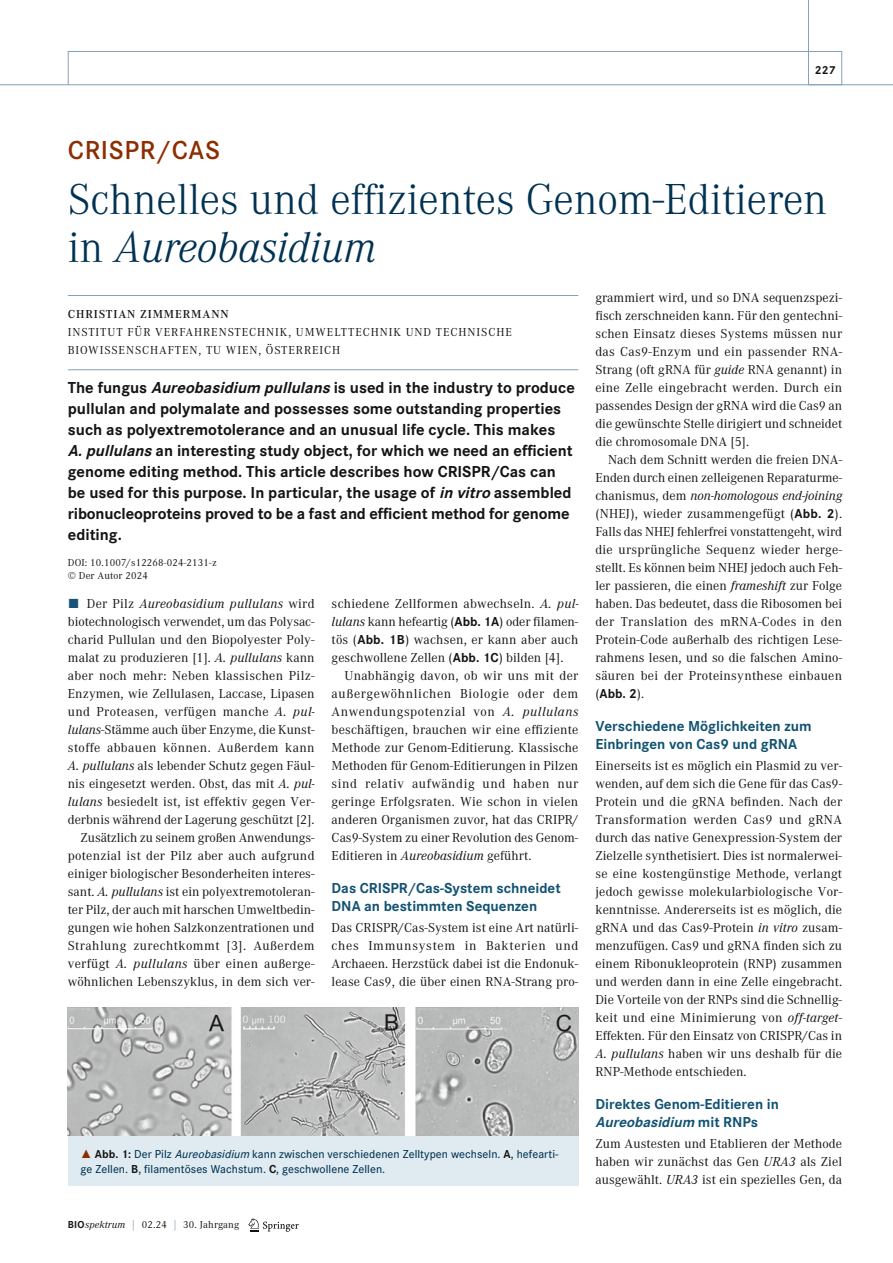
<style>
.page{position:relative;width:893px;height:1263px;background:#fff}
.page>*{position:absolute;margin:0;border:0;box-sizing:border-box;transform-origin:0 0}
.t1{font:300 45px/48px "Corporate A";letter-spacing:-.005em;color:#003252}
.t2{font:600 27px "Corporate S";letter-spacing:.02em;color:#8d2d00}
.t3{font:700 16.5px/21px "Corporate S";color:#131413}
.t4{font:700 15px/18px "Corporate S";color:#115273}
.t5{font:13.5px/18px "Corporate A";letter-spacing:.005em;color:#131413;text-align:justify}
.t6{font:700 13.5px "Corporate S";color:#131413}
.t7{font:500 12px/15px "Corporate S";letter-spacing:.005em;color:#003252}
.t8{font:12px/18px "Corporate A";letter-spacing:.075em;color:#131413}
.t9{font:600 12px "Corporate A";letter-spacing:.075em;color:#131413}
.t10{font:700 12px "Corporate S";color:#131413}
.t11{font:10.5px/13.5px "Corporate A";letter-spacing:.015em;color:#131413}
.s1{font-style:italic}
.s2{font-family:"The Sans Expert";color:#165478}
.s3{font-family:"Corporate S";font-weight:700}
.s4{font-family:"The Sans Expert";font-weight:400;color:#8d2d00}
.s5{font-weight:700;color:#131413}
.s6{color:#658ba6}
.s7{font-family:"Corporate A";font-weight:400}
</style>
<div class="page">
<svg style="left:248px;top:1218px;width:51px;height:14px"></svg>
<hr style="left:68px;top:295px;width:510px;height:1px;background:#84a2ba">
<hr style="left:68px;top:369px;width:510px;height:1px;background:#84a2ba">
<div style="left:68px;top:1136px;width:510px;height:49px;background:#dfebf1"></div>
<img style="left:68px;top:1008px;width:510px;height:128px">
<svg style="left:808px;top:0;width:84px;height:85px"></svg>
<div style="left:68px;top:51px;width:774px;height:34px;border:1px solid #84a2ba"></div>
<hr style="left:0;top:84px;width:68px;height:1px;background:#84a2ba">
<p class="t10" style="left:814px;top:66px;width:22px">227</p>
<h2 class="t2" style="left:68px;top:141px;width:154px">CRISPR/CAS</h2>
<h1 class="t1" style="left:68px;top:179px;width:760px">Schnelles und effizientes Genom-Editieren in <span class="s1">Aureobasidium</span></h1>
<p class="t9" style="left:68px;top:310px;width:162px">CHRISTIAN ZIMMERMANN</p>
<p class="t8" style="left:68px;top:325px;width:445px">INSTITUT FÜR VERFAHRENSTECHNIK, UMWELTTECHNIK UND TECHNISCHE<br>BIOWISSENSCHAFTEN, TU WIEN, ÖSTERREICH</p>
<p class="t3" style="left:68px;top:378px;width:508px">The fungus <span class="s1">Aureobasidium pullulans</span> is used in the industry to produce pullulan and polymalate and possesses some outstanding properties such as polyextremotolerance and an unusual life cycle. This makes <span class="s1">A.pullulans</span> an interesting study object, for which we need an efficient genome editing method. This article describes how CRISPR/Cas can be used for this purpose. In particular, the usage of <span class="s1">in vitro</span> assembled ribonucleoproteins proved to be a fast and efficient method for genome editing.</p>
<p class="t11" style="left:68px;top:556px;width:150px">DOI: 10.1007/s12268-024-2131-z © Der Autor 2024</p>
<p class="t5" style="left:68px;top:596px;width:248px;text-align:right"><span class="s2">ó</span> Der Pilz <span class="s1">Aureobasidium pullulans</span> wird biotechnologisch verwendet, um das Polysac&shy;charid Pullulan und den Biopolyester Poly&shy;malat zu produzieren [1]. <span class="s1">A. pullulans</span> kann aber noch mehr: Neben klassischen Pilz-Enzymen, wie Zellulasen, Laccase, Lipasen und Proteasen, verfügen manche <span class="s1">A. pul&shy;lulans</span>-Stämme auch über Enzyme, die Kunst&shy;stoffe abbauen können. Außerdem kann <span class="s1">A. pullulans</span> als lebender Schutz gegen Fäul&shy;nis eingesetzt werden. Obst, das mit <span class="s1">A. pul&shy;lulans</span> besiedelt ist, ist effektiv gegen Ver&shy;derbnis während der Lagerung geschützt [2].<br>Zusätzlich zu seinem großen Anwendungs&shy;potenzial ist der Pilz aber auch aufgrund einiger biologischer Besonderheiten interes&shy;sant. <span class="s1">A. pullulans</span> ist ein polyextremotoleran&shy;ter Pilz, der auch mit harschen Umweltbedin&shy;gungen wie hohen Salzkonzentrationen und Strahlung zurechtkommt [3]. Außerdem verfügt <span class="s1">A. pullulans</span> über einen außerge&shy;wöhnlichen Lebenszyklus, in dem sich ver-</p>
<p class="t5" style="left:331px;top:596px;width:248px">schiedene Zellformen abwechseln. <span class="s1">A. pul&shy;lulans</span> kann hefeartig (<span class="s3">Abb. 1A</span>) oder filamen&shy;tös (<span class="s3">Abb. 1B</span>) wachsen, er kann aber auch geschwollene Zellen (<span class="s3">Abb. 1C</span>) bilden [4].</p>
<p class="t5" style="left:331px;top:668px;width:248px;text-indent:13px">Unabhängig davon, ob wir uns mit der außergewöhnlichen Biologie oder dem Anwendungspotenzial von <span class="s1">A. pullulans </span>beschäftigen, brauchen wir eine effiziente Methode zur Genom-Editierung. Klassische Methoden für Genom-Editierungen in Pilzen sind relativ aufwändig und haben nur ge ringe Erfolgsraten. Wie schon in vielen anderen Organismen zuvor, hat das CRIPR/ Cas9-System zu einer Revolution des Genom-Editieren in <span class="s1">Aureobasidium</span> geführt.</p>
<p class="t4" style="left:331px;top:881px;width:230px">Das CRISPR/Cas-System schneidet<br>DNA an bestimmten Sequenzen</p>
<p class="t5" style="left:331px;top:920px;width:248px">Das CRISPR/Cas-System ist eine Art natürli&shy;ches Immunsystem in Bakterien und Archaeen. Herzstück dabei ist die Endonuk&shy;lease Cas9, die über einen RNA-Strang pro-</p>
<p class="t7" style="left:81px;top:1147px;width:479px"><span class="s4">˚</span> <span class="s5">Abb. 1:</span> Der Pilz <span class="s1">Aureobasidium</span> kann zwischen verschiedenen Zelltypen wechseln. <span class="s5">A</span>, hefearti&shy;ge Zellen. <span class="s5">B</span>, filamentöses Wachstum. <span class="s5">C</span>, geschwollene Zellen.</p>
<p class="t11" style="left:68px;top:1219px;width:173px"><span class="s3">BIO</span><span class="s1">spektrum</span> <span class="s6">|</span> 02.24 <span class="s6">|</span> 30. Jahrgang</p>
<p class="t5" style="left:595px;top:290px;width:248px">grammiert wird, und so DNA sequenzspezi&shy;fisch zerschneiden kann. Für den gentechni&shy;schen Einsatz dieses Systems müssen nur das Cas9-Enzym und ein passender RNA-Strang (oft gRNA für <span class="s1">guide</span> RNA genannt) in eine Zelle eingebracht werden. Durch ein passendes Design der gRNA wird die Cas9 an die gewünschte Stelle dirigiert und schneidet die chromosomale DNA [5].</p>
<p class="t5" style="left:595px;top:452px;width:248px;text-indent:13px">Nach dem Schnitt werden die freien DNA-Enden durch einen zelleigenen Reparaturme&shy;chanismus, dem <span class="s1">non-homologous end-joining </span>(NHEJ), wieder zusammengefügt (<span class="s3">Abb. 2</span>).<br>Falls das NHEJ fehlerfrei vonstattengeht, wird die ursprüngliche Sequenz wieder herge&shy;stellt. Es können beim NHEJ jedoch auch Feh&shy;ler passieren, die einen <span class="s1">frameshift</span> zur Folge haben. Das bedeutet, dass die Ribosomen bei der Translation des mRNA-Codes in den Protein-Code außerhalb des richtigen Lese&shy;rahmens lesen, und so die falschen Amino&shy;säuren bei der Proteinsynthese einbauen</p>
<p class="t6" style="left:595px;top:689px;width:50px"><span class="s7">(</span>Abb. 2<span class="s7">).</span></p>
<p class="t4" style="left:595px;top:719px;width:218px">Verschiedene Möglichkeiten zum<br>Einbringen von Cas9 und gRNA</p>
<p class="t5" style="left:595px;top:758px;width:248px">Einerseits ist es möglich ein Plasmid zu ver&shy;wenden, auf dem sich die Gene für das Cas9- Protein und die gRNA befinden. Nach der Transformation werden Cas9 und gRNA durch das native Genexpression-System der Zielzelle synthetisiert. Dies ist normalerwei&shy;se eine kostengünstige Methode, verlangt jedoch gewisse molekularbiologische Vor&shy;kenntnisse. Andererseits ist es möglich, die gRNA und das Cas9-Protein <span class="s1">in vitro</span> zusam&shy;menzufügen. Cas9 und gRNA finden sich zu einem Ribonukleoprotein (RNP) zusammen und werden dann in eine Zelle eingebracht.<br>Die Vorteile von der RNPs sind die Schnellig&shy;keit und eine Minimierung von <span class="s1">off-target</span>-Effekten. Für den Einsatz von CRISPR/Cas in <span class="s1">A. pullulans</span> haben wir uns deshalb für die RNP-Methode entschieden.</p>
<p class="t4" style="left:595px;top:1097px;width:185px">Direktes Genom-Editieren in<br><span class="s1">Aureobasidium</span> m i t R N P s</p>
<p class="t5" style="left:595px;top:1136px;width:248px">Zum Austesten und Etablieren der Methode haben wir zunächst das Gen <span class="s1">URA3</span> als Ziel ausgewählt. <span class="s1">URA3</span> ist ein spezielles Gen, da</p>
</div>
